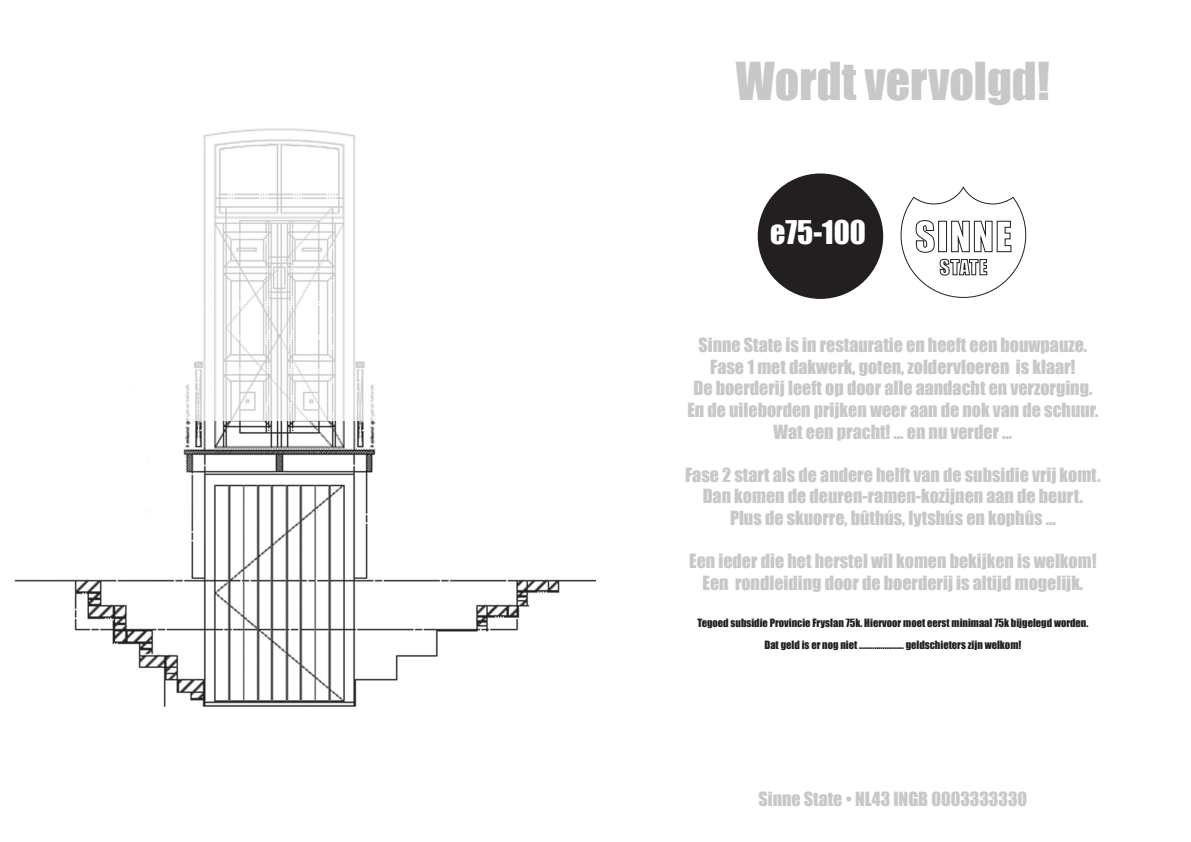
<style>
.page{position:relative;width:1191px;height:842px;background:#fff}
.page>*{position:absolute;margin:0;border:0;box-sizing:border-box;transform-origin:0 0}
.t1{font:48px "Impact";color:#c7c8ca}
.t2{font:30px "Impact";color:#fff}
.t3{font:18px "Impact";color:#c7c8ca}
.t4{font:10.5px "Impact";color:#231f20}
</style>
<div class="page">
<img style="left:14px;top:128px;width:581px;height:579px">
<div style="left:757px;top:173px;width:126px;height:126px;background:#231f20;border-radius:50%"></div>
<svg style="left:900px;top:186px;width:126px;height:112px"></svg>
<p class="t1" style="left:736px;top:44px;width:315px">Wordt vervolgd!</p>
<p class="t2" style="left:770px;top:209px;width:97px">e75-100</p>
<p class="t3" style="left:698px;top:331px;width:390px">Sinne State is in restauratie en heeft een bouwpauze.</p>
<p class="t3" style="left:710px;top:353px;width:367px">Fase 1 met dakwerk, goten, zoldervloeren is klaar!</p>
<p class="t3" style="left:693px;top:374px;width:400px">De boerderij leeft op door alle aandacht en verzorging.</p>
<p class="t3" style="left:687px;top:396px;width:412px">En de uileborden prijken weer aan de nok van de schuur.</p>
<p class="t3" style="left:773px;top:417px;width:240px">Wat een pracht! ... en nu verder ...</p>
<p class="t3" style="left:685px;top:461px;width:417px">Fase 2 start als de andere helft van de subsidie vrij komt.</p>
<p class="t3" style="left:702px;top:482px;width:382px">Dan komen de deuren-ramen-kozijnen aan de beurt.</p>
<p class="t3" style="left:730px;top:504px;width:327px">Plus de skuorre, bûthús, lytshús en kophûs ...</p>
<p class="t3" style="left:689px;top:547px;width:409px">Een ieder die het herstel wil komen bekijken is welkom!</p>
<p class="t3" style="left:702px;top:569px;width:382px">Een rondleiding door de boerderij is altijd mogelijk.</p>
<p class="t4" style="left:697px;top:615px;width:392px">Tegoed subsidie Provincie Fryslan 75k. Hiervoor moet eerst minimaal 75k bijgelegd worden.</p>
<p class="t4" style="left:764px;top:636px;width:258px">Dat geld is er nog niet ....................... geldschieters zijn welkom!</p>
<p class="t3" style="left:758px;top:785px;width:270px">Sinne State • NL43 INGB 0003333330</p>
</div>
